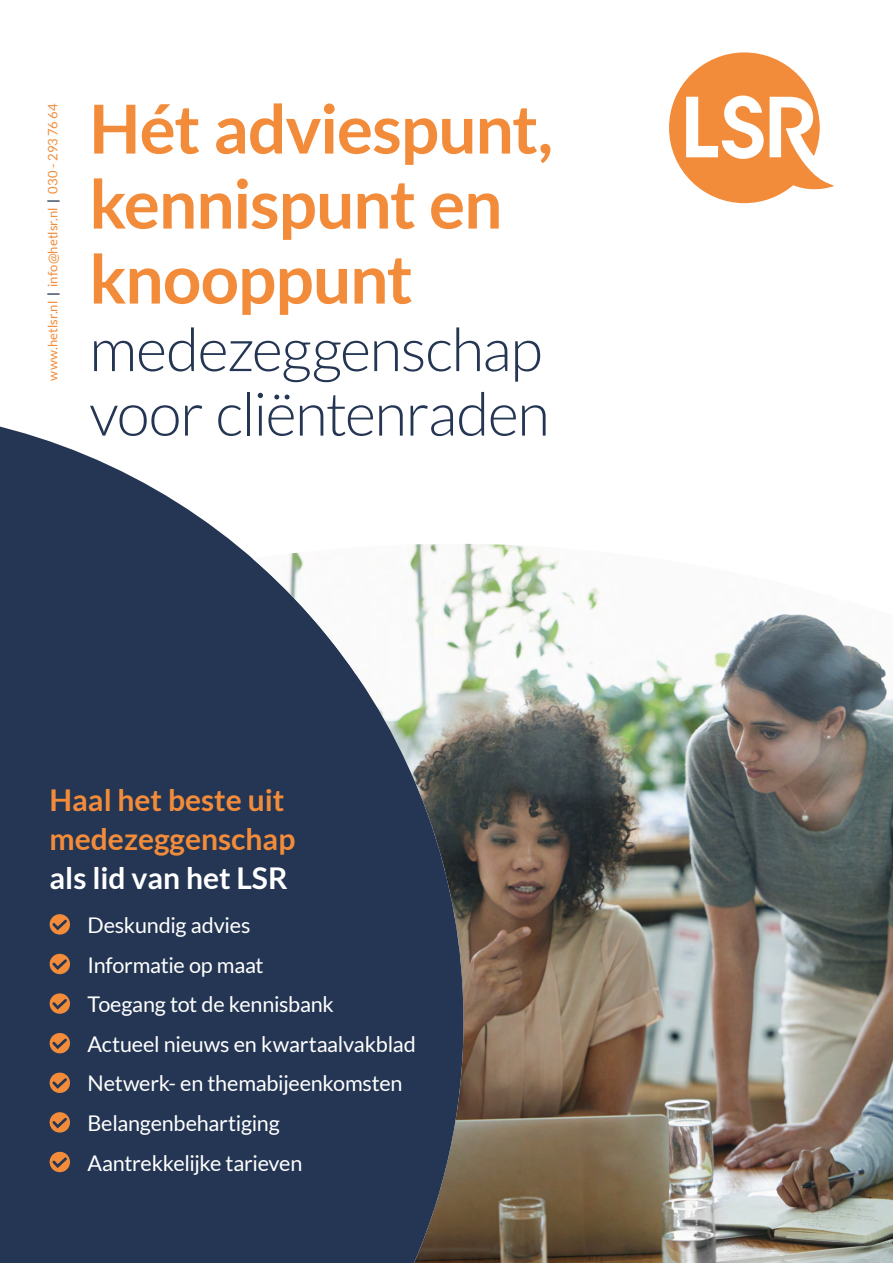
<style>
.page{position:relative;width:893px;height:1263px;background:#fff}
.page>*{position:absolute;margin:0;border:0;box-sizing:border-box;transform-origin:0 0}
.t1{font:700 67.5px/75px "Lato";letter-spacing:-.015em;color:#f28c3b}
.t2{font:300 60px/64.5px "Lato";letter-spacing:-.025em;color:#243653}
.t3{font:700 30px/39px "Lato";color:#f28c3b}
.t4{font:700 30px "Lato";color:#fff}
.t5{font:21.6px/39.6px "Lato";letter-spacing:-.01em;color:#fff}
.t6{font:13.05px "Lato";color:#f28c3b}
.s1{font-weight:700;color:#243653}
</style>
<div class="page">
<img style="left:463px;top:544px;width:430px;height:719px">
<svg style="left:0;top:426px;width:463px;height:837px;background:#47556d"></svg>
<svg style="left:669px;top:52px;width:165px;height:151px"></svg>
<svg style="left:50px;top:914px;width:20px;height:20px"></svg>
<svg style="left:50px;top:954px;width:20px;height:20px"></svg>
<svg style="left:50px;top:993px;width:20px;height:21px"></svg>
<svg style="left:50px;top:1033px;width:20px;height:20px"></svg>
<svg style="left:50px;top:1072px;width:20px;height:21px"></svg>
<svg style="left:50px;top:1112px;width:20px;height:20px"></svg>
<svg style="left:50px;top:1152px;width:20px;height:20px"></svg>
<img style="left:253px;top:547px;width:103px;height:128px">
<p class="t6" style="left:45px;top:381px;width:279px;rotate:-90deg">www.hetlsr.nl <span class="s1">|</span> info@hetlsr.nl <span class="s1">|</span> 030 - 293 76 64</p>
<h1 class="t1" style="left:89px;top:91px;width:465px">Hét adviespunt, kennispunt en knooppunt</h1>
<h2 class="t2" style="left:89px;top:318px;width:462px">medezeggenschap voor cliëntenraden</h2>
<h3 class="t3" style="left:50px;top:781px;width:247px">Haal het beste uit medezeggenschap</h3>
<h3 class="t4" style="left:50px;top:861px;width:240px">als lid van het LSR</h3>
<p class="t5" style="left:87px;top:905px;width:330px">Deskundig advies<br>Informatie op maat<br>Toegang tot de kennisbank<br>Actueel nieuws en kwartaalvakblad<br>Netwerk- en themabijeenkomsten<br>Belangenbehartiging<br>Aantrekkelijke tarieven</p>
</div>
